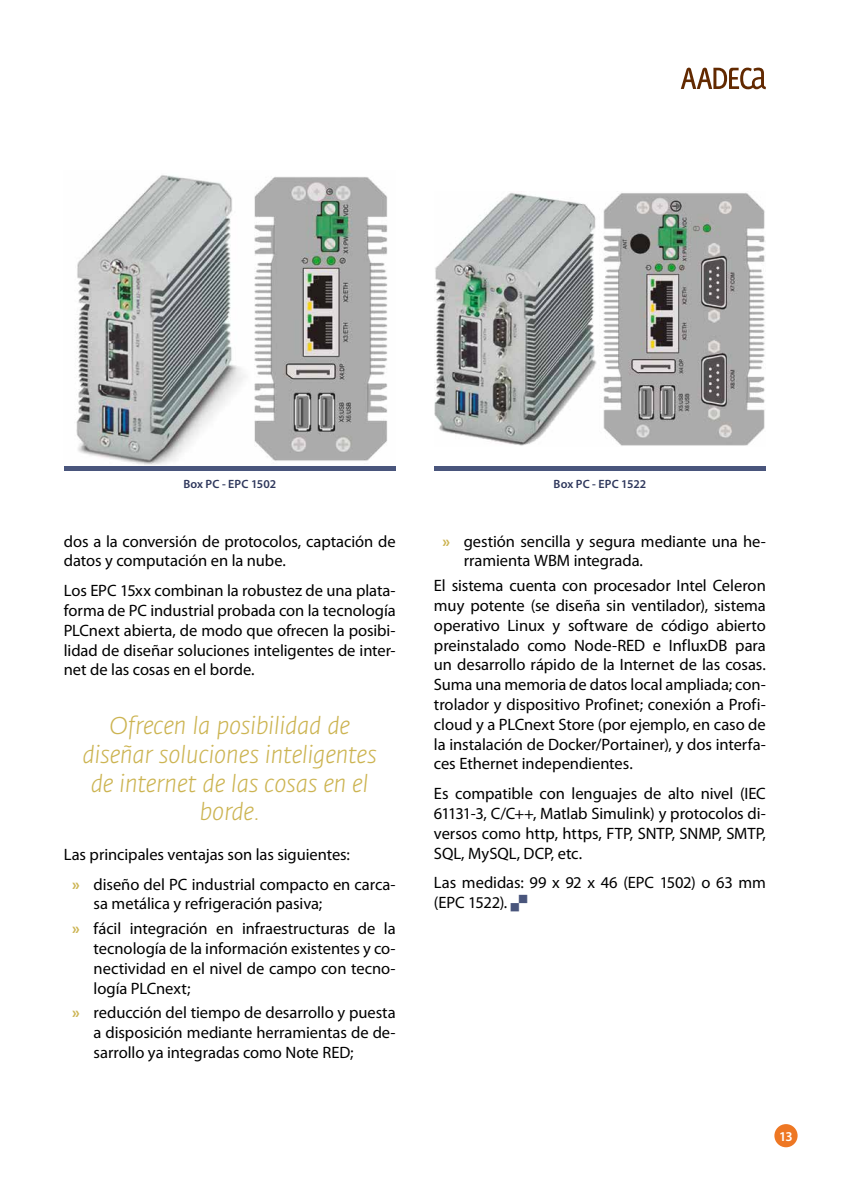
<style>
.page{position:relative;width:851px;height:1191px;background:#fff}
.page>*{position:absolute;margin:0;border:0;box-sizing:border-box;transform-origin:0 0}
.t1{font:italic 300 24px/28.8px "Fedra Sans";letter-spacing:-.015em;color:#ccb452;text-align:center}
.t2{font:16.5px/19.8px "Myriad Pro";letter-spacing:-.005em;color:#000}
.t3{font:600 13.5px "Myriad Pro";color:#fff}
.t4{font:600 12px "Myriad Pro";letter-spacing:.005em;color:#2e375c}
.s1{font-weight:700;color:#ccb452}
</style>
<div class="page">
<div style="left:774px;top:1124px;width:23px;height:23px;background:#ee7723;border-radius:50%"></div>
<svg style="left:680px;top:68px;width:85px;height:21px"></svg>
<img style="left:76px;top:175px;width:312px;height:290px">
<hr style="left:64px;top:466px;width:331px;height:4px;background:#49557c">
<hr style="left:434px;top:466px;width:331px;height:4px;background:#49557c">
<img style="left:434px;top:193px;width:331px;height:253px">
<p class="t4" style="left:183px;top:477px;width:94px">Box PC - EPC 1502</p>
<p class="t4" style="left:553px;top:477px;width:94px">Box PC - EPC 1522</p>
<p class="t2" style="left:64px;top:531px;width:333px">dos a la conversión de protocolos, captación de datos y computación en la nube.</p>
<p class="t2" style="left:64px;top:581px;width:333px;text-align:justify">Los EPC 15xx combinan la robustez de una plata&shy;forma de PC industrial probada con la tecnología PLCnext abierta, de modo que ofrecen la posibi&shy;lidad de diseñar soluciones inteligentes de inter&shy;net de las cosas en el borde.</p>
<h1 class="t1" style="left:82px;top:712px;width:296px">Ofrecen la posibilidad de diseñar soluciones inteligentes de internet de las cosas en el borde.</h1>
<p class="t2" style="left:72px;top:840px;width:325px;line-height:29.7px;text-indent:-8px">Las principales ventajas son las siguientes:<br><span class="s1">»</span> diseño del PC industrial compacto en carca-</p>
<p class="t2" style="left:72px;top:892px;width:325px;line-height:24.8px;text-indent:21px">sa metálica y refrigeración pasiva;<br><span class="s1">»</span> fácil integración en infraestructuras de la</p>
<p class="t2" style="left:94px;top:939px;width:303px;text-align:justify">tecnología de la información existentes y co&shy;nectividad en el nivel de campo con tecno&shy;logía PLCnext;</p>
<p class="t2" style="left:94px;top:1003px;width:303px;text-align:justify;text-indent:-21px"><span class="s1">»</span> reducción del tiempo de desarrollo y puesta a disposición mediante herramientas de de&shy;sarrollo ya integradas como Note RED;</p>
<p class="t2" style="left:463px;top:531px;width:303px;text-indent:-21px"><span class="s1">»</span> gestión sencilla y segura mediante una he&shy;rramienta WBM integrada.</p>
<p class="t2" style="left:434px;top:576px;width:333px;text-align:justify">El sistema cuenta con procesador Intel Celeron muy potente (se diseña sin ventilador), sistema operativo Linux y software de código abierto preinstalado como Node-RED e InfluxDB para un desarrollo rápido de la Internet de las cosas.<br>Suma una memoria de datos local ampliada; con&shy;trolador y dispositivo Profinet; conexión a Profi&shy;cloud y a PLCnext Store (por ejemplo, en caso de la instalación de Docker/Portainer), y dos interfa&shy;ces Ethernet independientes.</p>
<p class="t2" style="left:434px;top:784px;width:333px;text-align:justify">Es compatible con lenguajes de alto nivel (IEC 61131-3, C/C++, Matlab Simulink) y protocolos di&shy;versos como http, https, FTP, SNTP, SNMP, SMTP, SQL, MySQL, DCP, etc.</p>
<p class="t2" style="left:434px;top:873px;width:333px">Las medidas: 99 x 92 x 46 (EPC 1502) o 63 mm (EPC 1522).</p>
<p class="t3" style="left:779px;top:1128px;width:15px">13</p>
</div>
